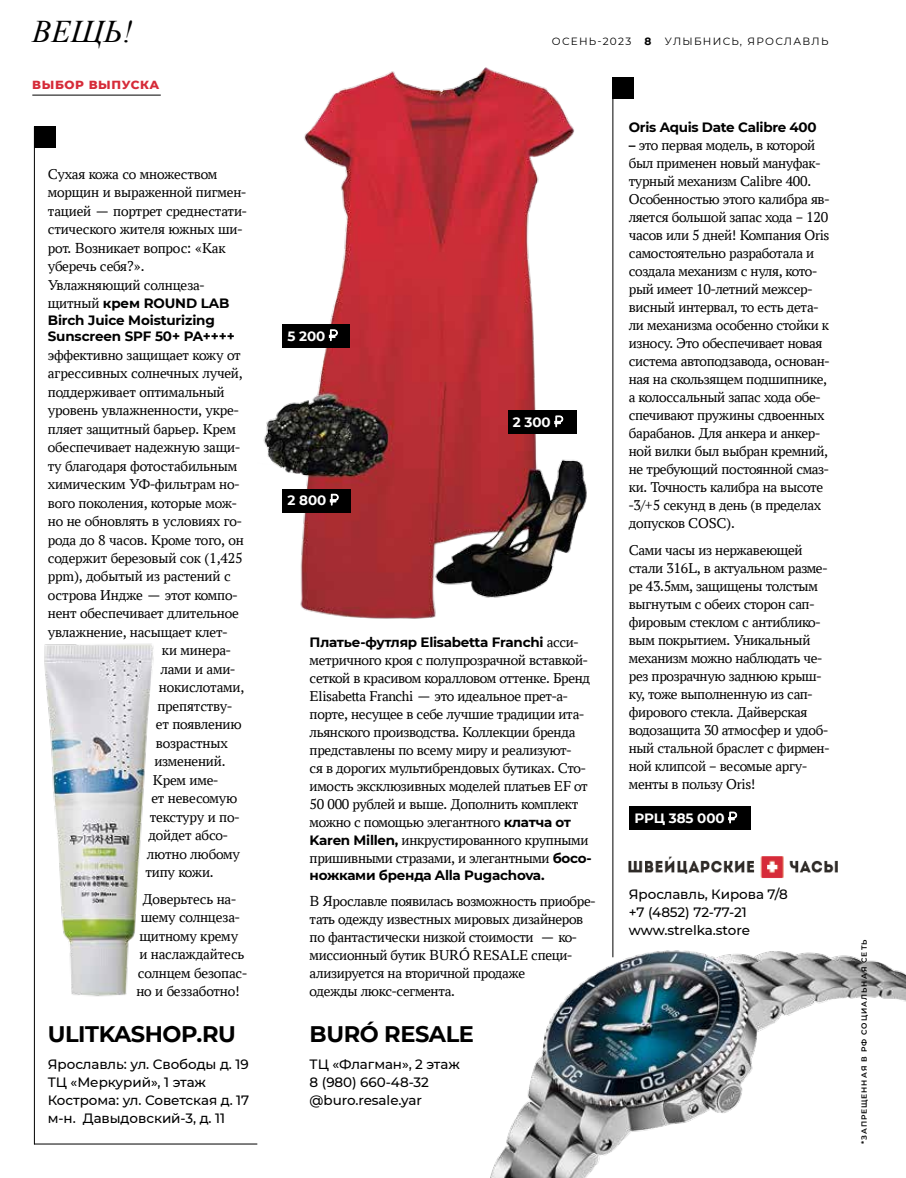
<style>
.page{position:relative;width:906px;height:1178px;background:#fff}
.page>*{position:absolute;margin:0;border:0;box-sizing:border-box;transform-origin:0 0}
.t1{font:italic 31.5px "Times New Roman";color:#000}
.t2{font:700 22.5px "Montserrat";letter-spacing:-.02em;color:#000}
.t3{font:15px/18px "PT Astra Serif";letter-spacing:-.02em;color:#000}
.t4{font:500 13.5px/18px "Montserrat";letter-spacing:-.005em;color:#000}
.t5{font:700 13.5px/16.6px "Montserrat";letter-spacing:-.02em;color:#000}
.t6{font:700 13.5px "Montserrat";letter-spacing:-.005em;color:#fff}
.t7{font:800 12px "Montserrat";letter-spacing:.05em;color:#d62b39}
.t8{font:10.5px "Montserrat";letter-spacing:.12em;color:#000}
.t9{font:700 10.5px "Montserrat";color:#000}
.t10{font:600 7.5px "Montserrat";letter-spacing:.135em;color:#000}
.s1{font-family:"PT Astra Serif";font-weight:400;font-size:15px}
.s2{font-family:"Montserrat";font-weight:700;font-size:13.5px}
</style>
<div class="page">
<div style="left:629px;top:806px;width:122px;height:24px;background:#000"></div>
<img style="left:490px;top:938px;width:416px;height:240px">
<img style="left:33px;top:639px;width:121px;height:366px">
<img style="left:263px;top:67px;width:324px;height:552px">
<hr style="left:34px;top:126px;width:1px;height:1018px;background:#000">
<div style="left:612px;top:77px;width:22px;height:21px;background:#000"></div>
<div style="left:34px;top:126px;width:21px;height:22px;background:#000"></div>
<svg style="left:728px;top:812px;width:9px;height:11px"></svg>
<div style="left:282px;top:324px;width:68px;height:24px;background:#000"></div>
<div style="left:282px;top:489px;width:69px;height:23px;background:#000"></div>
<div style="left:508px;top:410px;width:68px;height:24px;background:#000"></div>
<svg style="left:329px;top:329px;width:9px;height:12px"></svg>
<svg style="left:330px;top:494px;width:9px;height:11px"></svg>
<svg style="left:554px;top:416px;width:9px;height:11px"></svg>
<hr style="left:34px;top:1143px;width:223px;height:1px;background:#000">
<img style="left:613px;top:844px;width:225px;height:43px">
<img style="left:757px;top:844px;width:28px;height:43px">
<hr style="left:612px;top:77px;width:1px;height:880px;background:#000">
<hr style="left:32px;top:95px;width:129px;height:1px;background:#000">
<h1 class="t1" style="left:32px;top:10px;width:102px">ВЕЩЬ!</h1>
<p class="t7" style="left:32px;top:76px;width:128px">ВЫБОР ВЫПУСКА</p>
<p class="t3" style="left:48px;top:164px;width:201px;line-height:18.5px">Сухая кожа со множеством морщин и выраженной пигмен&shy;тацией — портрет среднестати&shy;стического жителя южных ши&shy;рот. Возникает вопрос: «Как уберечь себя?».<br>Увлажняющий солнцеза-</p>
<p class="t5" style="left:48px;top:294px;width:189px"><span class="s1">щитный</span> крем ROUND LAB<br>Birch Juice Moisturizing<br>Sunscreen SPF 50+ PA++++</p>
<p class="t3" style="left:48px;top:346px;width:194px">эффективно защищает кожу от</p>
<p class="t3" style="left:48px;top:364px;width:196px">агрессивных солнечных лучей,</p>
<p class="t3" style="left:48px;top:383px;width:178px">поддерживает оптимальный</p>
<p class="t3" style="left:48px;top:401px;width:192px">уровень увлажненности, укре-</p>
<p class="t3" style="left:48px;top:419px;width:190px">пляет защитный барьер. Крем</p>
<p class="t3" style="left:48px;top:438px;width:194px">обеспечивает надежную защи-</p>
<p class="t3" style="left:48px;top:456px;width:191px">ту благодаря фотостабильным</p>
<p class="t3" style="left:48px;top:475px;width:193px">химическим УФ-фильтрам но-</p>
<p class="t3" style="left:48px;top:493px;width:191px">вого поколения, которые мож-</p>
<p class="t3" style="left:48px;top:512px;width:195px">но не обновлять в условиях го-</p>
<p class="t3" style="left:48px;top:530px;width:197px">рода до 8 часов. Кроме того, он</p>
<p class="t3" style="left:48px;top:549px;width:196px">содержит березовый сок (1,425</p>
<p class="t3" style="left:48px;top:567px;width:184px">ppm), добытый из растений с</p>
<p class="t3" style="left:48px;top:586px;width:191px">острова Индже — этот компо-</p>
<p class="t3" style="left:48px;top:604px;width:193px">нент обеспечивает длительное</p>
<p class="t3" style="left:48px;top:623px;width:181px">увлажнение, насыщает клет-</p>
<p class="t3" style="left:162px;top:641px;width:71px">ки минера-</p>
<p class="t3" style="left:160px;top:660px;width:76px">лами и ами-</p>
<p class="t3" style="left:159px;top:678px;width:87px">нокислотами,</p>
<p class="t3" style="left:157px;top:696px;width:76px">препятству-</p>
<p class="t3" style="left:156px;top:715px;width:87px">ет появлению</p>
<p class="t3" style="left:156px;top:733px;width:74px">возрастных</p>
<p class="t3" style="left:154px;top:752px;width:73px">изменений.</p>
<p class="t3" style="left:153px;top:770px;width:67px">Крем име-</p>
<p class="t3" style="left:151px;top:789px;width:88px">ет невесомую</p>
<p class="t3" style="left:150px;top:807px;width:91px">текстуру и по-</p>
<p class="t3" style="left:148px;top:826px;width:81px">дойдет абсо-</p>
<p class="t3" style="left:147px;top:844px;width:95px">лютно любому</p>
<p class="t3" style="left:145px;top:863px;width:70px">типу кожи.</p>
<p class="t3" style="left:136px;top:889px;width:112px;line-height:18.5px;text-align:center">Доверьтесь на&shy;шему солнцеза&shy;щитному крему<br>и наслаждайтесь солнцем безопас&shy;но и беззаботно!</p>
<h2 class="t2" style="left:48px;top:1018px;width:189px">ULITKASHOP.RU</h2>
<p class="t4" style="left:48px;top:1054px;width:203px">Ярославль: ул. Свободы д. 19<br>ТЦ «Меркурий», 1 этаж<br>Кострома: ул. Советская д. 17 м-н. Давыдовский-3, д. 11</p>
<p class="t8" style="left:552px;top:34px;width:81px">ОСЕНЬ-2023</p>
<p class="t9" style="left:644px;top:34px;width:8px">8</p>
<p class="t8" style="left:665px;top:34px;width:165px">УЛЫБНИСЬ, ЯРОСЛАВЛЬ</p>
<p class="t6" style="left:287px;top:326px;width:39px">5 200</p>
<p class="t6" style="left:287px;top:491px;width:40px">2 800</p>
<p class="t6" style="left:513px;top:412px;width:39px">2 300</p>
<p class="t5" style="left:310px;top:634px;width:270px">Платье-футляр Elisabetta Franchi <span class="s1">асси-</span></p>
<p class="t3" style="left:310px;top:651px;width:284px">метричного кроя с полупрозрачной вставкой&shy;сеткой в красивом коралловом оттенке. Бренд Elisabetta Franchi — это идеальное прет-а&shy;порте, несущее в себе лучшие традиции ита&shy;льянского производства. Коллекции бренда представлены по всему миру и реализуют-<br>ся в дорогих мультибрендовых бутиках. Сто&shy;имость эксклюзивных моделей платьев EF от 50 000 рублей и выше. Дополнить комплект можно с помощью элегантного <span class="s2">клатча от Karen Millen,</span> инкрустированного крупными пришивными стразами, и элегантными <span class="s2">босо-</span></p>
<p class="t5" style="left:310px;top:866px;width:236px">ножками бренда Alla Pugachova.</p>
<p class="t3" style="left:310px;top:892px;width:287px">В Ярославле появилась возможность приобре&shy;тать одежду известных мировых дизайнеров по фантастически низкой стоимости — ко&shy;миссионный бутик BURÓ RESALE специ&shy;ализируется на вторичной продаже<br>одежды люкс-сегмента.</p>
<h2 class="t2" style="left:310px;top:1018px;width:166px">BURÓ RESALE</h2>
<p class="t4" style="left:310px;top:1054px;width:152px">ТЦ «Флагман», 2 этаж<br>8 (980) 660-48-32 @buro.resale.yar</p>
<p class="t5" style="left:629px;top:118px;width:189px">Oris Aquis Date Calibre 400</p>
<p class="t3" style="left:629px;top:136px;width:202px"><span class="s2">–</span> это первая модель, в которой был применен новый мануфак&shy;турный механизм Calibre 400.<br>Особенностью этого калибра яв&shy;ляется большой запас хода – 120 часов или 5 дней! Компания Oris самостоятельно разработала и создала механизм с нуля, кото&shy;рый имеет 10-летний межсер&shy;висный интервал, то есть дета&shy;ли механизма особенно стойки к износу. Это обеспечивает новая система автоподзавода, основан&shy;ная на скользящем подшипнике, а колоссальный запас хода обе&shy;спечивают пружины сдвоенных барабанов. Для анкера и анкер&shy;ной вилки был выбран кремний, не требующий постоянной смаз&shy;ки. Точность калибра на высоте -3/+5 секунд в день (в пределах допусков COSC).</p>
<p class="t3" style="left:629px;top:540px;width:202px">Сами часы из нержавеющей стали 316L, в актуальном разме&shy;ре 43.5мм, защищены толстым выгнутым с обеих сторон сап&shy;фировым стеклом с антиблико&shy;вым покрытием. Уникальный механизм можно наблюдать че&shy;рез прозрачную заднюю крыш&shy;ку, тоже выполненную из сап&shy;фирового стекла. Дайверская водозащита 30 атмосфер и удоб&shy;ный стальной браслет с фирмен&shy;ной клипсой – весомые аргу&shy;менты в пользу Oris!</p>
<p class="t6" style="left:634px;top:808px;width:92px">РРЦ 385 000</p>
<p class="t4" style="left:629px;top:884px;width:161px">Ярославль, Кирова 7/8 +7 (4852) 72-77-21 www.strelka.store</p>
<p class="t10" style="left:858px;top:1144px;width:206px;rotate:-90deg">*ЗАПРЕЩЕННАЯ В РФ СОЦИАЛЬНАЯ СЕТЬ</p>
</div>
